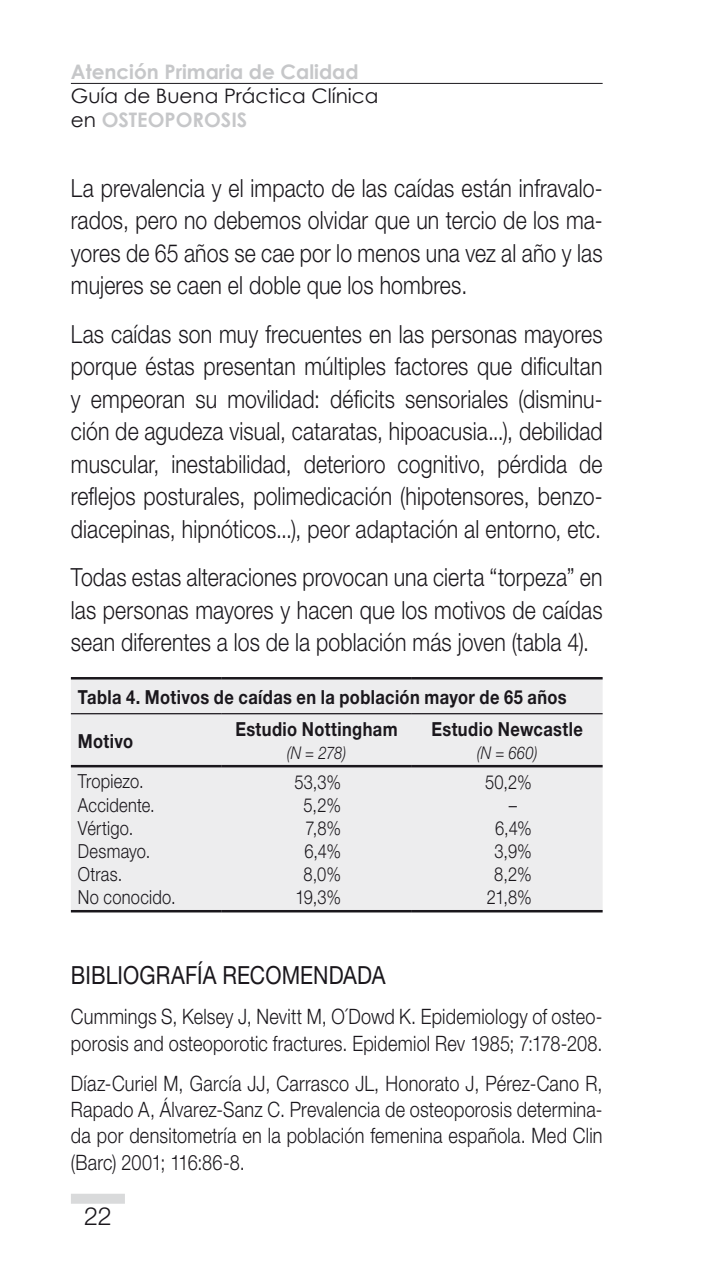
<style>
.page{position:relative;width:709px;height:1276px;background:#fff}
.page>*{position:absolute;margin:0;border:0;box-sizing:border-box;transform-origin:0 0}
.t1{font:300 25px/32.5px "Helvetica Neue LT";letter-spacing:.005em;color:#1a171c;text-align:justify;scale:.85 1}
.t2{font:25px "Helvetica Neue LT";letter-spacing:.005em;color:#1a171c;scale:.85 1}
.t3{font:300 25px "Helvetica Neue LT";letter-spacing:.005em;color:#1a171c}
.t4{font:300 21.25px/26.2px "Helvetica Neue LT";letter-spacing:.01em;color:#1a171c;scale:.85 1}
.t5{font:20px/24px "Century Gothic";color:#1a171c}
.t6{font:700 20px "Century Gothic";color:#c6c7c9}
.t7{font:300 19.5px/23.2px "Helvetica Neue LT";letter-spacing:.015em;color:#1a171c;scale:.85 1}
.t8{font:700 19.5px "Helvetica Neue LT";letter-spacing:.025em;color:#1a171c;scale:.85 1}
.t9{font:italic 300 17.5px "Helvetica Neue LT";color:#1a171c;scale:.85 1}
.s1{font-weight:700;color:#c6c7c9}
.s2{color:#ededee}
</style>
<div class="page">
<hr style="left:71px;top:83px;width:531px;height:1px;background:#1a171c">
<div style="left:71px;top:1193px;width:54px;height:10px;background:#d9dadb"></div>
<div style="left:71px;top:679px;width:531px;height:231px;background:#ededee"></div>
<hr style="left:71px;top:677px;width:150px;height:2px;background:#1a171c">
<hr style="left:221px;top:677px;width:191px;height:2px;background:#1a171c">
<hr style="left:412px;top:677px;width:190px;height:2px;background:#1a171c">
<hr style="left:71px;top:910px;width:150px;height:2px;background:#1a171c">
<hr style="left:221px;top:910px;width:191px;height:2px;background:#1a171c">
<hr style="left:412px;top:910px;width:190px;height:2px;background:#1a171c">
<hr style="left:71px;top:713px;width:150px;height:1px;background:#1a171c">
<hr style="left:221px;top:713px;width:191px;height:1px;background:#1a171c">
<hr style="left:412px;top:713px;width:190px;height:1px;background:#1a171c">
<hr style="left:71px;top:765px;width:150px;height:2px;background:#1a171c">
<hr style="left:221px;top:765px;width:191px;height:2px;background:#1a171c">
<hr style="left:412px;top:765px;width:190px;height:2px;background:#1a171c">
<p class="t6" style="left:71px;top:59px;width:289px">Atención Primaria de Calidad</p>
<p class="t5" style="left:71px;top:83px;width:309px">Guía de Buena Práctica Clínica en <span class="s1">Osteoporosis</span></p>
<p class="t1" style="left:71px;top:171px;width:627px">La prevalencia y el impacto de las caídas están infravalo&shy;rados, pero no debemos olvidar que un tercio de los ma&shy;yores de 65 años se cae por lo menos una vez al año y las mujeres se caen el doble que los hombres.</p>
<p class="t1" style="left:71px;top:317px;width:627px">Las caídas son muy frecuentes en las personas mayores porque éstas presentan múltiples factores que dificultan y empeoran su movilidad: déficits sensoriales (disminu&shy;ción de agudeza visual, cataratas, hipoacusia...), debilidad muscular, inestabilidad, deterioro cognitivo, pérdida de reflejos posturales, polimedicación (hipotensores, benzo&shy;diacepinas, hipnóticos...), peor adaptación al entorno, etc.</p>
<p class="t1" style="left:71px;top:560px;width:627px">Todas estas alteraciones provocan una cierta “torpeza” en las personas mayores y hacen que los motivos de caídas sean diferentes a los de la población más joven (tabla 4).</p>
<p class="t8" style="left:78px;top:684px;width:576px">Tabla 4. Motivos de caídas en la población mayor de 65 años</p>
<p class="t8" style="left:78px;top:728px;width:67px">Motivo</p>
<p class="t8" style="left:235px;top:717px;width:192px">Estudio Nottingham</p>
<p class="t9" style="left:287px;top:742px;width:72px">(N = 278)</p>
<p class="t8" style="left:431px;top:717px;width:180px">Estudio Newcastle</p>
<p class="t9" style="left:477px;top:742px;width:73px">(N = 660)</p>
<p class="t7" style="left:78px;top:769px;width:116px">Tropiezo.<br>Accidente.<br>Vértigo.<br>Desmayo.<br>Otras.<br>No conocido.</p>
<p class="t7" style="left:294px;top:769px;width:56px;text-align:center">53,3%<br>5,2%<br>7,8%<br>6,4%<br>8,0%<br>19,3%</p>
<p class="t7" style="left:485px;top:769px;width:56px;text-align:right">50,2% –<span class="s2">%<br></span>6,4%<br>3,9%<br>8,2%<br>21,8%</p>
<p class="t2" style="left:71px;top:960px;width:372px">BIBLIOGRAFÍA RECOMENDADA</p>
<p class="t4" style="left:71px;top:1003px;width:627px">Cummings S, Kelsey J, Nevitt M, O´Dowd K. Epidemiology of osteo&shy;porosis and osteoporotic fractures. Epidemiol Rev 1985; 7:178-208.</p>
<p class="t4" style="left:71px;top:1069px;width:627px;text-align:justify">Díaz-Curiel M, García JJ, Carrasco JL, Honorato J, Pérez-Cano R, Rapado A, Álvarez-Sanz C. Prevalencia de osteoporosis determina&shy;da por densitometría en la población femenina española. Med Clin (Barc) 2001; 116:86-8.</p>
<p class="t3" style="left:84px;top:1200px;width:29px">22</p>
</div>
